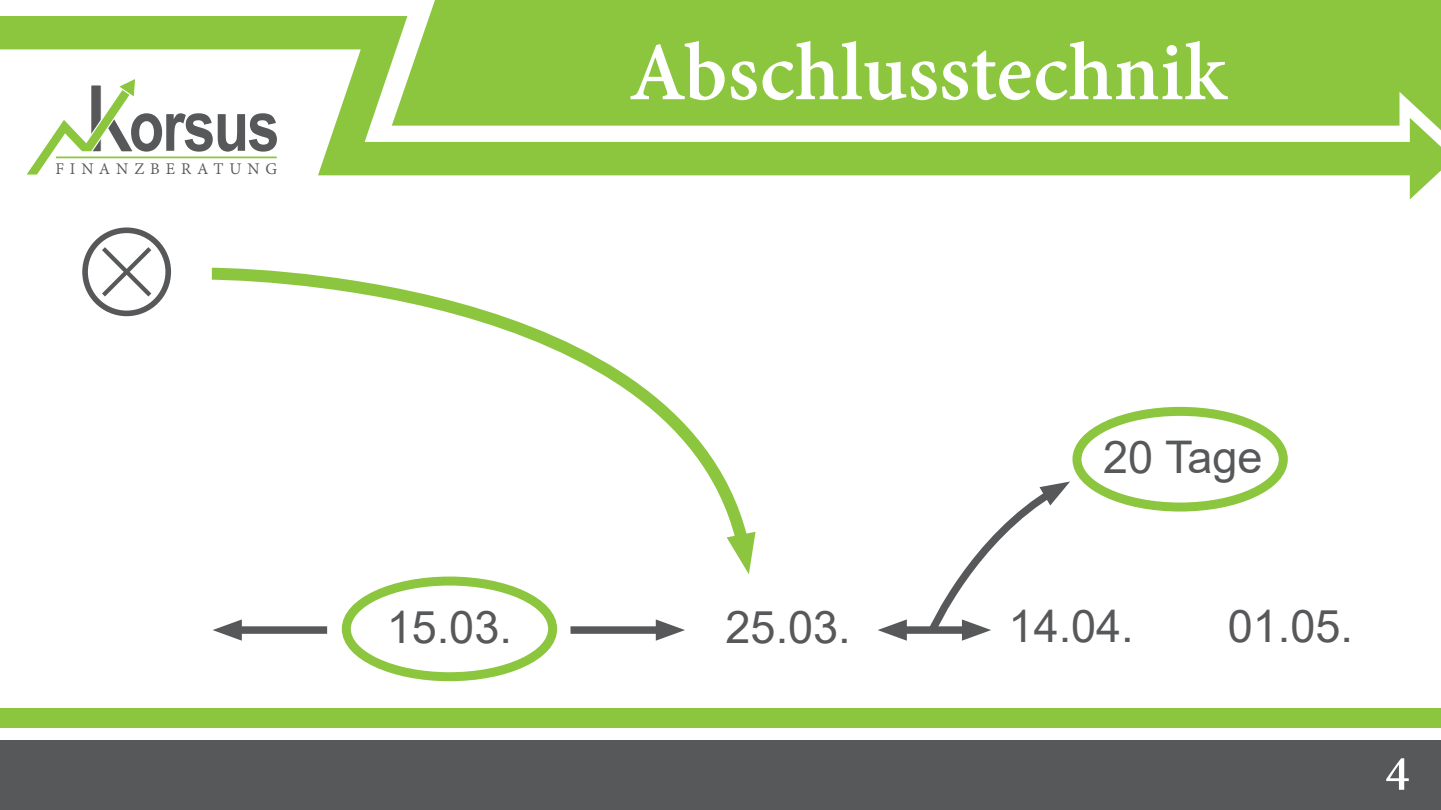
<style>
.page{position:relative;width:1441px;height:810px;background:#fff}
.page>*{position:absolute;margin:0;border:0;box-sizing:border-box;transform-origin:0 0}
.t1{font:700 90px "Adobe Devanagari";color:#fff}
.t2{font:700 70.65px "Arial Narrow";letter-spacing:-.025em;color:#57585a}
.t3{font:700 54px "Adobe Devanagari";color:#fff}
.t4{font:45px "Arial";color:#57585a}
.t5{font:17.7px "Adobe Devanagari";letter-spacing:.335em;color:#57585a}
</style>
<div class="page">
<div style="left:0;top:740px;width:1440px;height:70px;background:#57585a"></div>
<div style="left:0;top:708px;width:1440px;height:19px;background:#8bc63e"></div>
<svg style="left:0;top:0;width:1440px;height:176px"></svg>
<svg style="left:1399px;top:92px;width:41px;height:108px"></svg>
<div style="left:82px;top:227px;width:89px;height:89px;border:6px solid #57585a;border-radius:50%"></div>
<svg style="left:97px;top:243px;width:59px;height:58px"></svg>
<svg style="left:211px;top:267px;width:545px;height:268px"></svg>
<svg style="left:726px;top:532px;width:29px;height:42px"></svg>
<div style="left:342px;top:577px;width:215px;height:104px;border:9px solid #8bc63e;border-radius:50%"></div>
<div style="left:229px;top:626px;width:98px;height:8px;background:#57585a"></div>
<svg style="left:213px;top:619px;width:29px;height:22px"></svg>
<div style="left:570px;top:626px;width:98px;height:8px;background:#57585a"></div>
<svg style="left:655px;top:619px;width:30px;height:22px"></svg>
<div style="left:894px;top:626px;width:80px;height:8px;background:#57585a"></div>
<svg style="left:878px;top:619px;width:28px;height:22px"></svg>
<svg style="left:925px;top:481px;width:144px;height:160px"></svg>
<div style="left:1072px;top:407px;width:215px;height:105px;border:9px solid #8bc63e;border-radius:50%"></div>
<h2 class="t2" style="left:129px;top:72px;width:152px">orsus</h2>
<p class="t5" style="left:55px;top:159px;width:223px">FINANZBERATUNG</p>
<h1 class="t1" style="left:628px;top:21px;width:599px">Abschlusstechnik</h1>
<p class="t4" style="left:1103px;top:426px;width:161px">20 Tage</p>
<p class="t4" style="left:386px;top:596px;width:127px">15.03.</p>
<p class="t4" style="left:725px;top:596px;width:127px">25.03.</p>
<p class="t4" style="left:1008px;top:595px;width:127px">14.04.</p>
<p class="t4" style="left:1227px;top:595px;width:127px">01.05.</p>
<p class="t3" style="left:1384px;top:739px;width:26px">4</p>
</div>
